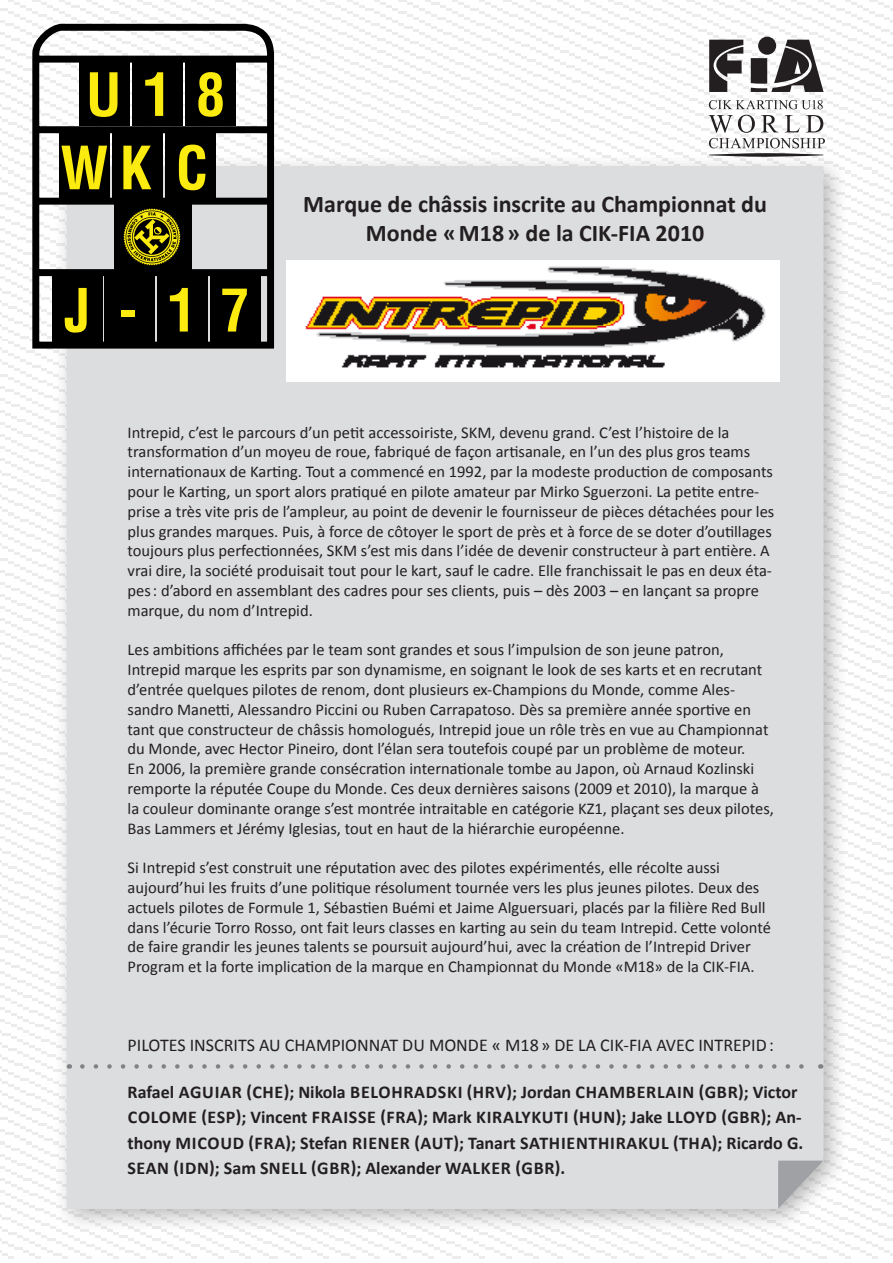
<style>
.page{position:relative;width:893px;height:1263px;background:#fff}
.page>*{position:absolute;margin:0;border:0;box-sizing:border-box;transform-origin:0 0}
.t1{font:700 condensed 58.2px/73.3px "Helvetica LT";color:#fceb0f;text-align:center}
.t2{font:700 24px/28.8px "Calibri";color:#231f20;text-align:center}
.t3{font:700 18px/25.5px "Calibri";letter-spacing:.035em;color:#231f20}
.t4{font:18px "Calibri";color:#231f20}
.t5{font:16.5px/19.8px "Calibri";color:#231f20}
</style>
<div class="page">
<div style="left:53px;top:152px;width:794px;height:1080px;background:#231f20;opacity:.31"></div>
<div style="left:67px;top:166px;width:756px;height:1043px;background:#dcdddf"></div>
<svg style="left:778px;top:1160px;width:45px;height:49px;background:#bebec0"></svg>
<svg style="left:82px;top:1064px;width:731px;height:5px;background:#c6c8ca"></svg>
<img style="left:286px;top:260px;width:494px;height:122px">
<svg style="left:709px;top:40px;width:34px;height:52px"></svg>
<svg style="left:751px;top:40px;width:73px;height:52px"></svg>
<div style="left:758px;top:37px;width:18px;height:18px;background:#231f20;border-radius:50%"></div>
<svg style="left:709px;top:100px;width:114px;height:9px"></svg>
<svg style="left:709px;top:115px;width:116px;height:42px"></svg>
<svg style="left:29px;top:20px;width:250px;height:332px"></svg>
<div style="left:79px;top:58px;width:51px;height:68px;background:#000"></div>
<div style="left:60px;top:132px;width:50px;height:67px;background:#000"></div>
<div style="left:53px;top:275px;width:50px;height:68px;background:#000"></div>
<div style="left:104px;top:275px;width:51px;height:68px;background:#000"></div>
<div style="left:158px;top:275px;width:50px;height:68px;background:#000"></div>
<div style="left:210px;top:275px;width:50px;height:68px;background:#000"></div>
<div style="left:114px;top:202px;width:78px;height:67px;background:#000"></div>
<div style="left:133px;top:58px;width:50px;height:68px;background:#000"></div>
<div style="left:112px;top:132px;width:51px;height:67px;background:#000"></div>
<div style="left:185px;top:58px;width:50px;height:68px;background:#000"></div>
<div style="left:165px;top:131px;width:50px;height:67px;background:#000"></div>
<svg style="left:123px;top:208px;width:58px;height:57px"></svg>
<h1 class="t1" style="left:60px;top:58px;width:167px">U 1 8<br>WK C</h1>
<h1 class="t1" style="left:64px;top:273px;width:187px">J-17</h1>
<p class="t2" style="left:303px;top:189px;width:465px">Marque de châssis inscrite au Championnat du<br>Monde «M18» de la CIK-FIA 2010</p>
<p class="t5" style="left:128px;top:421px;width:648px">Intrepid, c’est le parcours d’un petit accessoiriste, SKM, devenu grand. C’est l’histoire de la transformation d’un moyeu de roue, fabriqué de façon artisanale, en l’un des plus gros teams internationaux de Karting. Tout a commencé en 1992, par la modeste production de composants pour le Karting, un sport alors pratiqué en pilote amateur par Mirko Sguerzoni. La petite entre&shy;prise a très vite pris de l’ampleur, au point de devenir le fournisseur de pièces détachées pour les plus grandes marques. Puis, à force de côtoyer le sport de près et à force de se doter d’outillages toujours plus perfectionnées, SKM s’est mis dans l’idée de devenir constructeur à part entière. A vrai dire, la société produisait tout pour le kart, sauf le cadre. Elle franchissait le pas en deux éta&shy;pes: d’abord en assemblant des cadres pour ses clients, puis – dès 2003 – en lançant sa propre marque, du nom d’Intrepid.</p>
<p class="t5" style="left:128px;top:639px;width:648px">Les ambitions affichées par le team sont grandes et sous l’impulsion de son jeune patron, Intrepid marque les esprits par son dynamisme, en soignant le look de ses karts et en recrutant d’entrée quelques pilotes de renom, dont plusieurs ex-Champions du Monde, comme Ales&shy;sandro Manetti, Alessandro Piccini ou Ruben Carrapatoso. Dès sa première année sportive en tant que constructeur de châssis homologués, Intrepid joue un rôle très en vue au Championnat du Monde, avec Hector Pineiro, dont l’élan sera toutefois coupé par un problème de moteur.<br>En 2006, la première grande consécration internationale tombe au Japon, où Arnaud Kozlinski remporte la réputée Coupe du Monde. Ces deux dernières saisons (2009 et 2010), la marque à la couleur dominante orange s’est montrée intraitable en catégorie KZ1, plaçant ses deux pilotes, Bas Lammers et Jérémy Iglesias, tout en haut de la hiérarchie européenne.</p>
<p class="t5" style="left:128px;top:857px;width:645px">Si Intrepid s’est construit une réputation avec des pilotes expérimentés, elle récolte aussi aujourd’hui les fruits d’une politique résolument tournée vers les plus jeunes pilotes. Deux des actuels pilotes de Formule 1, Sébastien Buémi et Jaime Alguersuari, placés par la filière Red Bull dans l’écurie Torro Rosso, ont fait leurs classes en karting au sein du team Intrepid. Cette volonté de faire grandir les jeunes talents se poursuit aujourd’hui, avec la création de l’Intrepid Driver Program et la forte implication de la marque en Championnat du Monde «M18» de la CIK-FIA.</p>
<p class="t4" style="left:128px;top:1034px;width:648px">PILOTES INSCRITS AU CHAMPIONNAT DU MONDE « M18» DE LA CIK-FIA AVEC INTREPID:</p>
<p class="t3" style="left:128px;top:1078px;width:677px">Rafael Aguiar (CHE); Nikola Belohradski (HRV); Jordan Chambe rlain (GBR); Victor Colome (ESP); Vincent Fraisse (FRA); Mark Kiralykuti (HUN ); Jake Lloyd (GBR); An&shy;thony Micoud (FRA); Stefan Riener (AUT); Tanart Sathienthirakul (THA); Ricardo G.<br>Sean (IDN); Sam Snell (GBR); Alexander Walker (GBR).</p>
</div>
